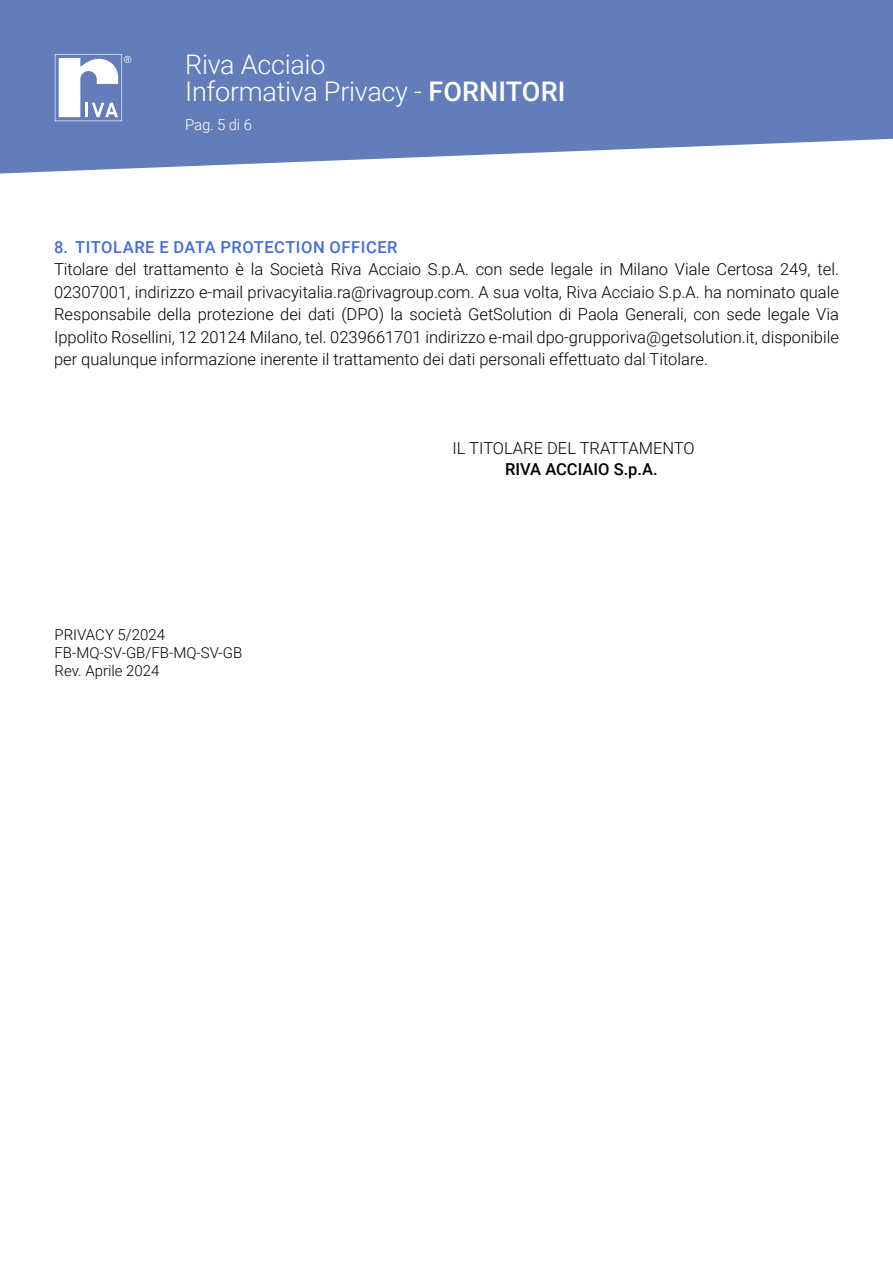
<style>
.page{position:relative;width:893px;height:1263px;background:#fff}
.page>*{position:absolute;margin:0;border:0;box-sizing:border-box;transform-origin:0 0}
.t1{font:300 27px/27px "Roboto";letter-spacing:-.01em;color:#fff}
.t2{font:300 16.5px/22.5px "Roboto";color:#000;text-align:justify}
.t3{font:500 16.5px "Roboto";letter-spacing:.035em;color:#446dd9}
.t4{font:500 16.5px "Roboto";color:#000}
.t5{font:300 15px/18px "Roboto";color:#000}
.t6{font:300 15px "Roboto";color:#fff}
.s1{font-weight:500}
</style>
<div class="page">
<svg style="left:0;top:0;width:893px;height:173px;fill:#627dba"></svg>
<svg style="left:55px;top:54px;width:76px;height:67px"></svg>
<h1 class="t1" style="left:185px;top:50px;width:382px">Riva Acciaio<br>Informativa Privacy - <span class="s1">FORNITORI</span></h1>
<p class="t6" style="left:185px;top:115px;width:68px">Pag. 5 di 6</p>
<p class="t3" style="left:54px;top:235px;width:345px">8. TITOLARE E DATA PROTECTION OFFICER</p>
<p class="t2" style="left:54px;top:257px;width:786px">Titolare del trattamento è la Società Riva Acciaio S.p.A. con sede legale in Milano Viale Certosa 249, tel.<br>02307001, indirizzo e-mail privacyitalia.ra@rivagroup.com. A sua volta, Riva Acciaio S.p.A. ha nominato quale Responsabile della protezione dei dati (DPO) la società GetSolution di Paola Generali, con sede legale Via Ippolito Rosellini, 12 20124 Milano, tel. 0239661701 indirizzo e-mail dpo-grupporiva@getsolution.it, disponibile per qualunque informazione inerente il trattamento dei dati personali effettuato dal Titolare.</p>
<p class="t5" style="left:55px;top:625px;width:189px">PRIVACY 5/2024<br>FB-MQ-SV-GB/FB-MQ-SV-GB<br>Rev. Aprile 2024</p>
<p class="t2" style="left:452px;top:436px;width:244px">IL TITOLARE DEL TRATTAMENTO</p>
<p class="t4" style="left:505px;top:457px;width:154px">RIVA ACCIAIO S.p.A.</p>
</div>
